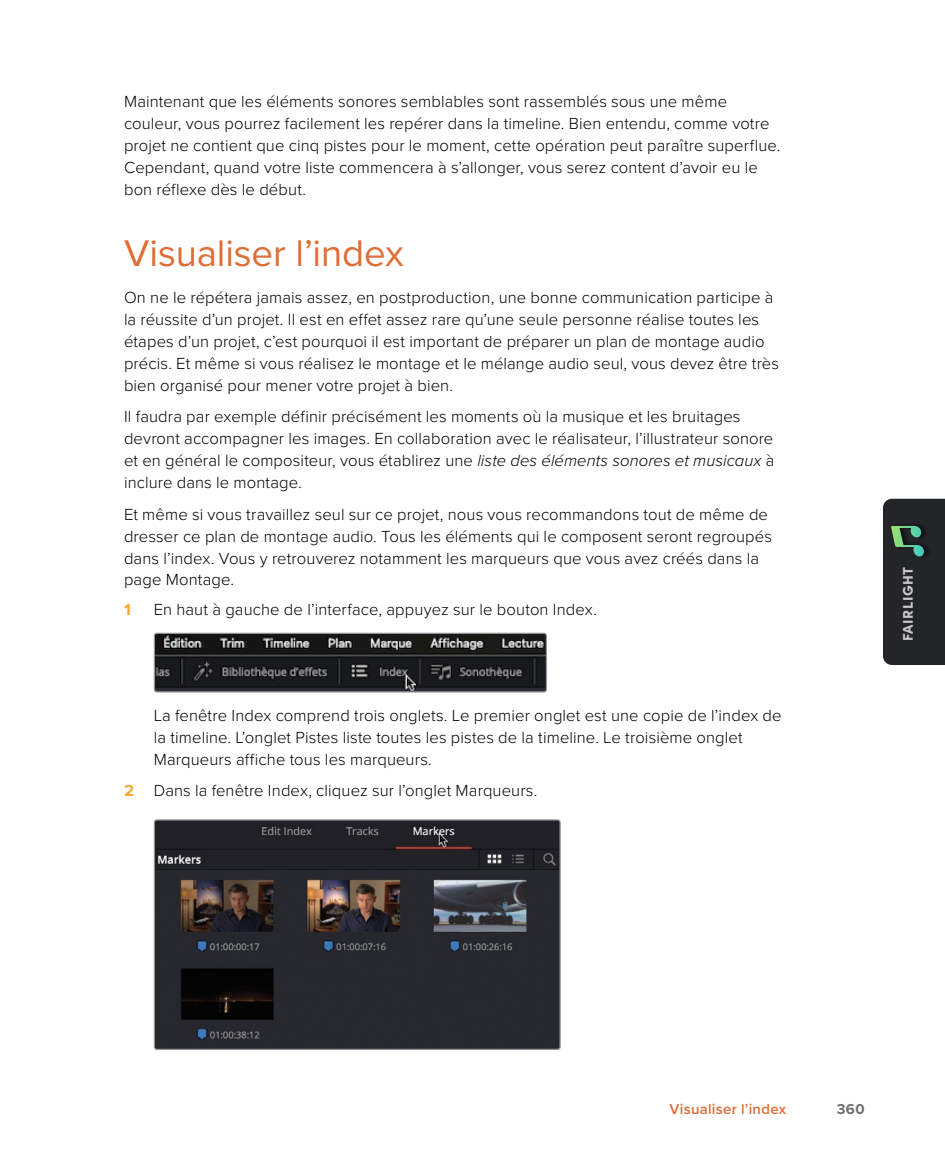
<style>
.page{position:relative;width:945px;height:1166px;background:#fff}
.page>*{position:absolute;margin:0;border:0;box-sizing:border-box;transform-origin:0 0}
.t1{font:38.5px "Proxima Nova";letter-spacing:-.005em;color:#df6d36}
.t2{font:300 16.62px/21.9px "Proxima Nova";letter-spacing:.005em;color:#000}
.t3{font:700 16.62px "Proxima Nova";color:#faa634}
.t4{font:600 14.88px "Proxima Nova";letter-spacing:.02em;color:#df6d36}
.t5{font:700 14.88px "Proxima Nova";color:#6d6e71}
.t6{font:900 14px "Sofia Pro";letter-spacing:.045em;color:#c8c8c8}
.s1{font-style:italic}
.s2{font-weight:700;color:#faa634}
</style>
<div class="page">
<img style="left:154px;top:634px;width:391px;height:58px">
<div style="left:154px;top:632px;width:393px;height:60px;border:1px solid #939598;border-radius:2px"></div>
<img style="left:156px;top:821px;width:403px;height:227px">
<div style="left:154px;top:819px;width:407px;height:231px;border:1px solid #939598;border-radius:2px"></div>
<svg style="left:883px;top:499px;width:62px;height:166px;background:#272c2d"></svg>
<p class="t2" style="left:124px;top:90px;width:658px">Maintenant que les éléments sonores semblables sont rassemblés sous une même couleur, vous pourrez facilement les repérer dans la timeline. Bien entendu, comme votre projet ne contient que cinq pistes pour le moment, cette opération peut paraître superflue.<br>Cependant, quand votre liste commencera à s’allonger, vous serez content d’avoir eu le bon réflexe dès le début.</p>
<h1 class="t1" style="left:124px;top:225px;width:281px">Visualiser l’index</h1>
<p class="t2" style="left:124px;top:285px;width:657px">On ne le répétera jamais assez, en postproduction, une bonne communication participe à la réussite d’un projet. Il est en effet assez rare qu’une seule personne réalise toutes les étapes d’un projet, c’est pourquoi il est important de préparer un plan de montage audio précis. Et même si vous réalisez le montage et le mélange audio seul, vous devez être très bien organisé pour mener votre projet à bien.</p>
<p class="t2" style="left:124px;top:405px;width:652px">Il faudra par exemple définir précisément les moments où la musique et les bruitages devront accompagner les images. En collaboration avec le réalisateur, l’illustrateur sonore et en général le compositeur, vous établirez une <span class="s1">liste des éléments sonores et musicaux</span> à inclure dans le montage.</p>
<p class="t2" style="left:124px;top:502px;width:650px">Et même si vous travaillez seul sur ce projet, nous vous recommandons tout de même de dresser ce plan de montage audio. Tous les éléments qui le composent seront regroupés dans l’index. Vous y retrouverez notamment les marqueurs que vous avez créés dans la page Montage.</p>
<p class="t3" style="left:124px;top:597px;width:8px">1</p>
<p class="t2" style="left:154px;top:597px;width:445px">En haut à gauche de l’interface, appuyez sur le bouton Index.</p>
<p class="t2" style="left:154px;top:703px;width:629px">La fenêtre Index comprend trois onglets. Le premier onglet est une copie de l’index de la timeline. L’onglet Pistes liste toutes les pistes de la timeline. Le troisième onglet<br>Marqueurs affiche tous les marqueurs.</p>
<p class="t2" style="left:124px;top:779px;width:415px"><span class="s2">2</span> Dans la fenêtre Index, cliquez sur l’onglet Marqueurs.</p>
<p class="t6" style="left:897px;top:641px;width:76px;rotate:-90deg">FAIRLIGHT</p>
<p class="t4" style="left:669px;top:1097px;width:118px">Visualiser l’index</p>
<p class="t5" style="left:837px;top:1097px;width:29px">360</p>
</div>
